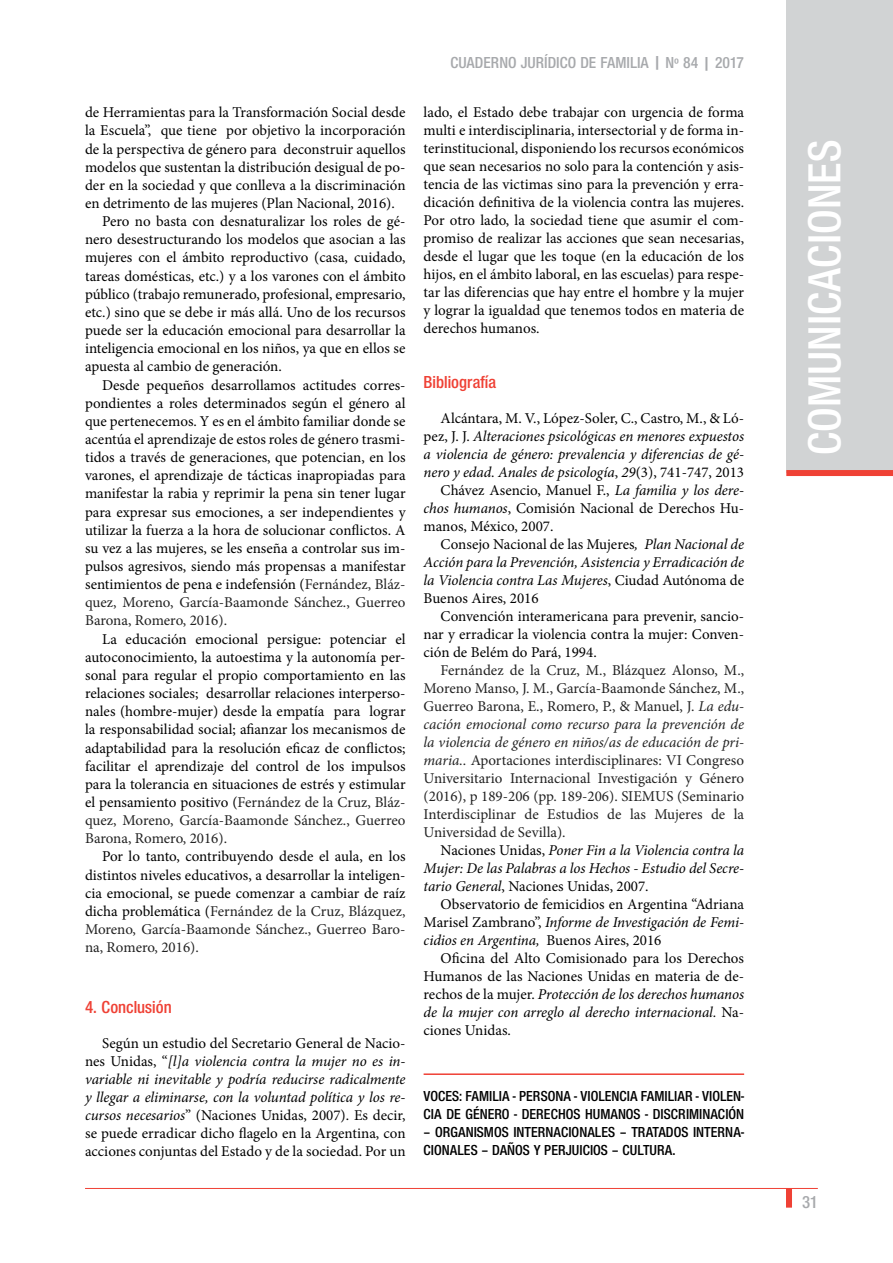
<style>
.page{position:relative;width:893px;height:1263px;background:#fff}
.page>*{position:absolute;margin:0;border:0;box-sizing:border-box;transform-origin:0 0}
.t1{font:600 condensed 48px "Nimbus San Nov T";color:#fff}
.t2{font:600 condensed 18px "Nimbus San Nov T";color:#ef4135}
.t3{font:600 condensed 18px "Nimbus San Nov T";color:#a7a9ac}
.t4{font:600 condensed 16.5px "Nimbus San Nov T";color:#a7a9ac}
.t5{font:15px/18px "Minion Pro";color:#000;text-align:justify}
.t6{font:15px/18px "Minion Pro";color:#222;text-align:justify}
.t7{font:italic 15px/18px "Minion Pro";letter-spacing:-.005em;color:#000;text-align:justify}
.t8{font:600 condensed 15px/18px "Nimbus San Nov T";color:#000}
.s1{color:#222}
.s2{font-style:italic}
.s3{font-style:normal}
</style>
<div class="page">
<div style="left:786px;top:1188px;width:6px;height:19px;background:#ef4135"></div>
<hr style="left:85px;top:1188px;width:733px;height:1px;background:#ef4135">
<div style="left:786px;top:0;width:107px;height:473px;background:#d1d3d4"></div>
<div style="left:786px;top:470px;width:107px;height:6px;background:#ef4135"></div>
<hr style="left:424px;top:1073px;width:320px;height:2px;background:#ef4135">
<p class="t5" style="left:85px;top:103px;width:322px">de Herramientas para la Transformación Social desde</p>
<p class="t5" style="left:85px;top:122px;width:322px">la Escuela”, que tiene por objetivo la incorporación</p>
<p class="t5" style="left:85px;top:140px;width:322px">de la perspectiva de género para deconstruir aquellos</p>
<p class="t5" style="left:85px;top:158px;width:322px">modelos que sustentan la distribución desigual de po-</p>
<p class="t5" style="left:85px;top:176px;width:322px">der en la sociedad y que conlleva a la discriminación</p>
<p class="t5" style="left:85px;top:194px;width:311px">en detrimento de las mujeres (Plan Nacional, 2016).</p>
<p class="t5" style="left:102px;top:212px;width:305px">Pero no basta con desnaturalizar los roles de gé-</p>
<p class="t5" style="left:85px;top:231px;width:322px">nero desestructurando los modelos que asocian a las</p>
<p class="t5" style="left:85px;top:249px;width:322px">mujeres con el ámbito reproductivo (casa, cuidado,</p>
<p class="t5" style="left:85px;top:267px;width:322px">tareas domésticas, etc.) y a los varones con el ámbito</p>
<p class="t5" style="left:85px;top:285px;width:322px">público (trabajo remunerado, profesional, empresario,</p>
<p class="t5" style="left:85px;top:303px;width:322px">etc.) sino que se debe ir más allá. Uno de los recursos</p>
<p class="t5" style="left:85px;top:321px;width:322px">puede ser la educación emocional para desarrollar la</p>
<p class="t5" style="left:85px;top:339px;width:322px">inteligencia emocional en los niños, ya que en ellos se</p>
<p class="t5" style="left:85px;top:358px;width:198px">apuesta al cambio de generación.</p>
<p class="t5" style="left:102px;top:376px;width:305px">Desde pequeños desarrollamos actitudes corres-</p>
<p class="t5" style="left:85px;top:394px;width:322px">pondientes a roles determinados según el género al</p>
<p class="t5" style="left:85px;top:412px;width:322px">que pertenecemos. Y es en el ámbito familiar donde se</p>
<p class="t5" style="left:85px;top:430px;width:322px">acentúa el aprendizaje de estos roles de género trasmi-</p>
<p class="t5" style="left:85px;top:448px;width:322px">tidos a través de generaciones, que potencian, en los</p>
<p class="t5" style="left:85px;top:466px;width:322px">varones, el aprendizaje de tácticas inapropiadas para</p>
<p class="t5" style="left:85px;top:485px;width:322px">manifestar la rabia y reprimir la pena sin tener lugar</p>
<p class="t5" style="left:85px;top:503px;width:322px">para expresar sus emociones, a ser independientes y</p>
<p class="t5" style="left:85px;top:521px;width:322px">utilizar la fuerza a la hora de solucionar conflictos. A</p>
<p class="t5" style="left:85px;top:539px;width:322px">su vez a las mujeres, se les enseña a controlar sus im-</p>
<p class="t5" style="left:85px;top:557px;width:322px">pulsos agresivos, siendo más propensas a manifestar</p>
<p class="t5" style="left:85px;top:575px;width:322px">sentimientos de pena e indefensión (<span class="s1">Fernández, Bláz-</span></p>
<p class="t6" style="left:85px;top:594px;width:322px">quez, Moreno, García-Baamonde Sánchez., Guerreo</p>
<p class="t6" style="left:85px;top:612px;width:144px">Barona, Romero, 2016).</p>
<p class="t5" style="left:85px;top:630px;width:322px;text-indent:17px">La educación emocional persigue: potenciar el autoconocimiento, la autoestima y la autonomía per&shy;sonal para regular el propio comportamiento en las relaciones sociales; desarrollar relaciones interperso&shy;nales (hombre-mujer) desde la empatía para lograr la responsabilidad social; afianzar los mecanismos de adaptabilidad para la resolución eficaz de conflictos; facilitar el aprendizaje del control de los impulsos para la tolerancia en situaciones de estrés y estimular el pensamiento positivo (<span class="s1">Fernández de la Cruz, Bláz&shy;quez, Moreno, García-Baamonde Sánchez., Guerreo Barona, Romero, 2016).</span></p>
<p class="t5" style="left:85px;top:848px;width:322px;text-indent:17px">Por lo tanto, contribuyendo desde el aula, en los distintos niveles educativos, a desarrollar la inteligen&shy;cia emocional, se puede comenzar a cambiar de raíz dicha problemática (<span class="s1">Fernández de la Cruz, Blázquez, Moreno, García-Baamonde Sánchez., Guerreo Baro&shy;na, Romero, 2016).</span></p>
<p class="t2" style="left:85px;top:996px;width:88px">4. Conclusión</p>
<p class="t5" style="left:85px;top:1034px;width:322px;text-indent:17px">Según un estudio del Secretario General de Nacio&shy;nes Unidas, “<span class="s2">[l]a violencia contra la mujer no es in&shy;variable ni inevitable y podría reducirse radicalmente y llegar a eliminarse, con la voluntad política y los re&shy;cursos necesarios</span>” (Naciones Unidas, 2007). Es decir, se puede erradicar dicho flagelo en la Argentina, con acciones conjuntas del Estado y de la sociedad. Por un</p>
<p class="t4" style="left:450px;top:53px;width:295px">CUADERNO JURÍDICO DE FAMILIA | Nº 84 | 2017</p>
<p class="t5" style="left:424px;top:103px;width:322px">lado, el Estado debe trabajar con urgencia de forma multi e interdisciplinaria, intersectorial y de forma in&shy;terinstitucional, disponiendo los recursos económicos que sean necesarios no solo para la contención y asis&shy;tencia de las victimas sino para la prevención y erra&shy;dicación definitiva de la violencia contra las mujeres.<br>Por otro lado, la sociedad tiene que asumir el com&shy;promiso de realizar las acciones que sean necesarias, desde el lugar que les toque (en la educación de los hijos, en el ámbito laboral, en las escuelas) para respe&shy;tar las diferencias que hay entre el hombre y la mujer y lograr la igualdad que tenemos todos en materia de derechos humanos.</p>
<p class="t2" style="left:424px;top:372px;width:74px">Bibliografía</p>
<p class="t5" style="left:441px;top:410px;width:305px">Alcántara, M. V., López-Soler, C., Castro, M., &amp; Ló-</p>
<p class="t7" style="left:424px;top:427px;width:322px"><span class="s3">pez, J. J.</span> Alteraciones psicológicas en menores expuestos</p>
<p class="t7" style="left:424px;top:445px;width:322px">a violencia de género: prevalencia y diferencias de gé-</p>
<p class="t7" style="left:424px;top:463px;width:322px">nero y edad. Anales de psicología<span class="s3">,</span> 29<span class="s3">(3), 741-747, 2013</span></p>
<p class="t5" style="left:441px;top:482px;width:305px">Chávez Asencio, Manuel F., <span class="s2">La familia y los dere-</span></p>
<p class="t5" style="left:424px;top:500px;width:322px"><span class="s2">chos humanos</span>, Comisión Nacional de Derechos Hu-</p>
<p class="t5" style="left:424px;top:518px;width:131px">manos, México, 2007.</p>
<p class="t5" style="left:441px;top:536px;width:305px">Consejo Nacional de las Mujeres<span class="s2">, Plan Nacional de</span></p>
<p class="t7" style="left:424px;top:553px;width:322px">Acción para la Prevención, Asistencia y Erradicación de</p>
<p class="t7" style="left:424px;top:571px;width:322px">la Violencia contra Las Mujeres<span class="s3">, Ciudad Autónoma de</span></p>
<p class="t5" style="left:424px;top:590px;width:116px">Buenos Aires, 2016</p>
<p class="t5" style="left:441px;top:608px;width:305px">Convención interamericana para prevenir, sancio-</p>
<p class="t5" style="left:424px;top:626px;width:322px">nar y erradicar la violencia contra la mujer: Conven-</p>
<p class="t5" style="left:424px;top:644px;width:175px">ción de Belém do Pará, 1994.</p>
<p class="t6" style="left:424px;top:662px;width:322px;text-indent:17px">Fernández de la Cruz, M., Blázquez Alonso, M., Moreno Manso, J. M., García-Baamonde Sánchez, M., Guerreo Barona, E., Romero, P., &amp; Manuel, J. <span class="s2">La edu&shy;cación emocional como recurso para la prevención de la violencia de género en niños/as de educación de pri&shy;maria.</span>. Aportaciones interdisciplinares: VI Congreso Universitario Internacional Investigación y Género (2016), p 189-206 (pp. 189-206). SIEMUS (Seminario Interdisciplinar de Estudios de las Mujeres de la Universidad de Sevilla).</p>
<p class="t7" style="left:424px;top:841px;width:322px;text-indent:17px"><span class="s3">Naciones Unidas,</span> Poner Fin a la Violencia contra la Mujer: De las Palabras a los Hechos - Estudio del Secre&shy;tario General<span class="s3">, Naciones Unidas, 2007.</span></p>
<p class="t5" style="left:424px;top:896px;width:322px;text-indent:17px">Observatorio de femicidios en Argentina “Adriana Marisel Zambrano”, <span class="s2">Informe de Investigación de Femi&shy;cidios en Argentina,</span> Buenos Aires, 2016</p>
<p class="t5" style="left:424px;top:950px;width:322px;text-indent:17px">Oficina del Alto Comisionado para los Derechos Humanos de las Naciones Unidas en materia de de&shy;rechos de la mujer. <span class="s2">Protección de los derechos humanos de la mujer con arreglo al derecho internacional.</span> Na&shy;ciones Unidas.</p>
<p class="t8" style="left:424px;top:1087px;width:322px">VOCES: FAMILIA - PERSONA - VIOLENCIA FAMILIAR - VIOLEN-<br>CIA DE GÉNERO - DERECHOS HUMANOS - DISCRIMINACIÓN</p>
<p class="t8" style="left:424px;top:1123px;width:322px">– ORGANISMOS INTERNACIONALES – TRATADOS INTERNA-<br>CIONALES – DAÑOS Y PERJUICIOS – CULTURA.</p>
<h1 class="t1" style="left:797px;top:455px;width:317px;rotate:-90deg">COMUNICACIONES</h1>
<p class="t3" style="left:802px;top:1191px;width:18px">31</p>
</div>
